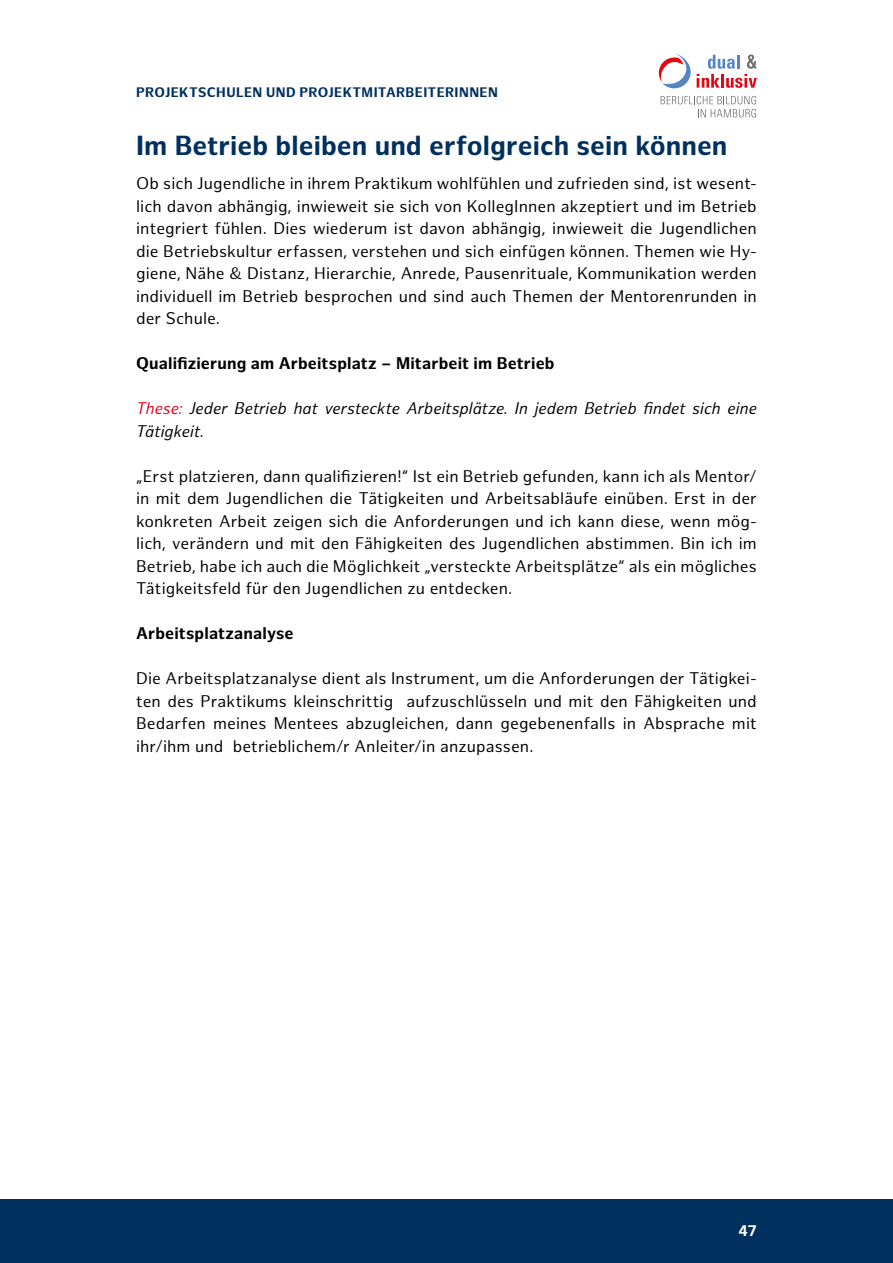
<style>
.page{position:relative;width:893px;height:1263px;background:#fff}
.page>*{position:absolute;margin:0;border:0;box-sizing:border-box;transform-origin:0 0}
.t1{font:700 27px "Hamburg Sans";letter-spacing:.005em;color:#00305d}
.t2{font:16.5px/22.5px "Hamburg Sans";letter-spacing:.005em;color:#000;text-align:justify}
.t3{font:italic 16.5px/22.5px "Hamburg Sans";letter-spacing:.005em;color:#000}
.t4{font:700 16.5px "Hamburg Sans";letter-spacing:.01em;color:#000}
.t5{font:700 15px "Hamburg Sans";color:#fff}
.t6{font:700 13.5px "Hamburg Sans";letter-spacing:.025em;color:#00305d}
.s1{color:#e3051b}
</style>
<div class="page">
<div style="left:0;top:1199px;width:893px;height:64px;background:#00305d"></div>
<svg style="left:661px;top:96px;width:95px;height:21px"></svg>
<svg style="left:658px;top:54px;width:99px;height:34px"></svg>
<p class="t6" style="left:136px;top:84px;width:72px">Projektschulen</p>
<p class="t6" style="left:266px;top:84px;width:11px">und</p>
<p class="t6" style="left:300px;top:84px;width:96px">Projektmitarbei</p>
<p class="t6" style="left:428px;top:84px;width:42px">terInnen</p>
<h1 class="t1" style="left:136px;top:130px;width:593px">Im Betrieb bleiben und erfolgreich sein können</h1>
<p class="t2" style="left:136px;top:173px;width:622px">Ob sich Jugendliche in ihrem Praktikum wohlfühlen und zufrieden sind, ist wesent&shy;lich davon abhängig, inwieweit sie sich von KollegInnen akzeptiert und im Betrieb integriert fühlen. Dies wiederum ist davon abhängig, inwieweit die Jugendlichen die Betriebskultur erfassen, verstehen und sich einfügen können. Themen wie Hy&shy;giene, Nähe &amp; Distanz, Hierarchie, Anrede, Pausenrituale, Kommunikation werden individuell im Betrieb besprochen und sind auch Themen der Mentorenrunden in der Schule.</p>
<p class="t4" style="left:136px;top:354px;width:420px">Qualifizierung am Arbeitsplatz – Mitarbeit im Betrieb</p>
<p class="t3" style="left:136px;top:398px;width:622px"><span class="s1">These:</span> Jeder Betrieb hat versteckte Arbeitsplätze. In jedem Betrieb findet sich eine<br>Tätigkeit.</p>
<p class="t2" style="left:136px;top:465px;width:622px">„Erst platzieren, dann qualifizieren!“ Ist ein Betrieb gefunden, kann ich als Mentor/ in mit dem Jugendlichen die Tätigkeiten und Arbeitsabläufe einüben. Erst in der konkreten Arbeit zeigen sich die Anforderungen und ich kann diese, wenn mög&shy;lich, verändern und mit den Fähigkeiten des Jugendlichen abstimmen. Bin ich im Betrieb, habe ich auch die Möglichkeit „versteckte Arbeitsplätze“ als ein mögliches Tätigkeitsfeld für den Jugendlichen zu entdecken.</p>
<p class="t4" style="left:136px;top:624px;width:159px">Arbeitsplatzanalyse</p>
<p class="t2" style="left:136px;top:668px;width:622px">Die Arbeitsplatzanalyse dient als Instrument, um die Anforderungen der Tätigkei&shy;ten des Praktikums kleinschrittig aufzuschlüsseln und mit den Fähigkeiten und Bedarfen meines Mentees abzugleichen, dann gegebenenfalls in Absprache mit ihr/ihm und betrieblichem/r Anleiter/in anzupassen.</p>
<p class="t5" style="left:738px;top:1222px;width:20px">47</p>
</div>
